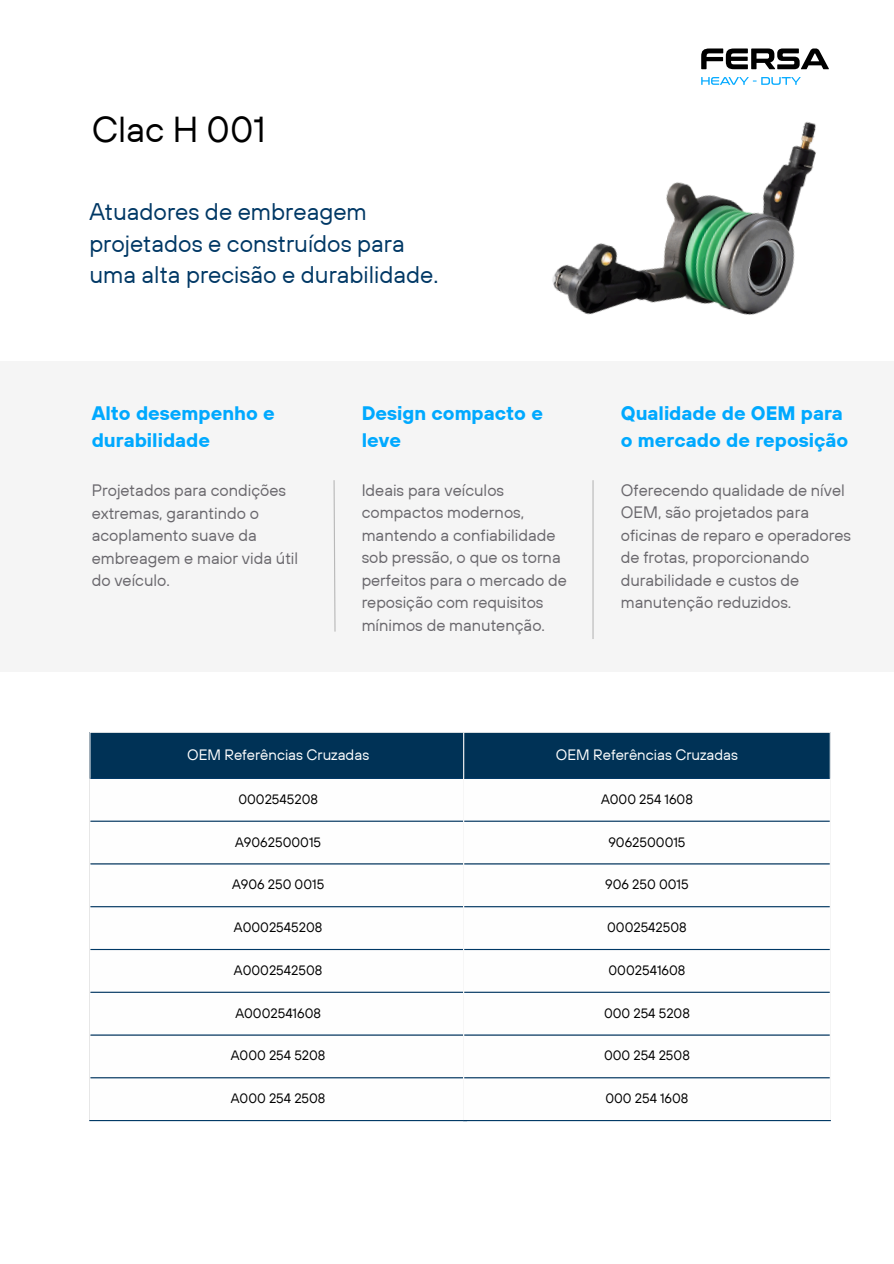
<style>
.page{position:relative;width:894px;height:1264px;background:#fff}
.page>*{position:absolute;margin:0;border:0;box-sizing:border-box;transform-origin:0 0}
.t1{font:36px "TT Hoves";color:#000}
.t2{font:24px/31.5px "TT Hoves";color:#003865}
.t3{font:700 19.5px/27px "TT Hoves";color:#00a9ff}
.t4{font:16.5px/22.5px "TT Hoves";color:#6a686d}
.t5{font:15px "TT Hoves";color:#fefefe}
.t6{font:13.5px "TT Hoves";color:#000}
</style>
<div class="page">
<div style="left:0;top:361px;width:893px;height:310px;background:#f5f5f5"></div>
<svg style="left:333px;top:480px;width:3px;height:152px"></svg>
<hr style="left:592px;top:480px;width:1px;height:159px;background:#b8b8b8">
<img style="left:552px;top:48px;width:277px;height:267px">
<div style="left:90px;top:732px;width:376px;height:46px;background:#003256"></div>
<svg style="left:90px;top:821px;width:373px;height:258px"></svg>
<hr style="left:90px;top:777px;width:376px;height:2px;background:#003865">
<hr style="left:90px;top:820px;width:376px;height:1px;background:#003865">
<hr style="left:90px;top:863px;width:376px;height:1px;background:#003865">
<hr style="left:90px;top:906px;width:376px;height:1px;background:#003865">
<hr style="left:90px;top:948px;width:376px;height:2px;background:#003865">
<hr style="left:90px;top:991px;width:376px;height:1px;background:#003865">
<hr style="left:90px;top:1034px;width:376px;height:1px;background:#003865">
<hr style="left:90px;top:1077px;width:376px;height:1px;background:#003865">
<hr style="left:89px;top:1119px;width:378px;height:2px;background:#003865">
<div style="left:463px;top:732px;width:367px;height:46px;background:#003256"></div>
<svg style="left:464px;top:821px;width:365px;height:258px"></svg>
<hr style="left:463px;top:732px;width:1px;height:387px;background:#fefefe">
<hr style="left:829px;top:732px;width:1px;height:387px;background:#fefefe">
<hr style="left:464px;top:777px;width:365px;height:2px;background:#003865">
<hr style="left:464px;top:820px;width:365px;height:1px;background:#003865">
<hr style="left:464px;top:863px;width:365px;height:1px;background:#003865">
<hr style="left:464px;top:906px;width:365px;height:1px;background:#003865">
<hr style="left:464px;top:948px;width:365px;height:2px;background:#003865">
<hr style="left:464px;top:991px;width:365px;height:1px;background:#003865">
<hr style="left:464px;top:1034px;width:365px;height:1px;background:#003865">
<hr style="left:464px;top:1077px;width:365px;height:1px;background:#003865">
<hr style="left:463px;top:1119px;width:367px;height:2px;background:#003865">
<p class="t1" style="left:92px;top:106px;width:175px">Clac H 001</p>
<p class="t2" style="left:89px;top:195px;width:350px">Atuadores de embreagem projetados e construídos para uma alta precisão e durabilidade.</p>
<h1 class="t3" style="left:92px;top:399px;width:184px">Alto desempenho e durabilidade</h1>
<p class="t4" style="left:92px;top:479px;width:208px">Projetados para condições extremas, garantindo o acoplamento suave da embreagem e maior vida útil do veículo.</p>
<h3 class="t3" style="left:361px;top:399px;width:183px">Design compacto e leve</h3>
<h2 class="t4" style="left:361px;top:478px;width:207px">Ideais para veículos compactos modernos, mantendo a confiabilidade sob pressão, o que os torna perfeitos para o mercado de reposição com requisitos mínimos de manutenção.</h2>
<h3 class="t3" style="left:620px;top:399px;width:229px">Qualidade de OEM para o mercado de reposição</h3>
<h3 class="t4" style="left:620px;top:478px;width:232px">Oferecendo qualidade de nível<br>OEM, são projetados para oficinas de reparo e operadores de frotas, proporcionando durabilidade e custos de manutenção reduzidos.</h3>
<p class="t5" style="left:187px;top:744px;width:184px">OEM Referências Cruzadas</p>
<p class="t6" style="left:238px;top:790px;width:81px">0002545208</p>
<p class="t6" style="left:235px;top:833px;width:87px">A9062500015</p>
<p class="t6" style="left:232px;top:875px;width:94px">A906 250 0015</p>
<p class="t6" style="left:234px;top:918px;width:90px">A0002545208</p>
<p class="t6" style="left:234px;top:961px;width:90px">A0002542508</p>
<p class="t6" style="left:235px;top:1004px;width:87px">A0002541608</p>
<p class="t6" style="left:231px;top:1046px;width:96px">A000 254 5208</p>
<p class="t6" style="left:231px;top:1089px;width:96px">A000 254 2508</p>
<p class="t5" style="left:555px;top:744px;width:184px">OEM Referências Cruzadas</p>
<p class="t6" style="left:601px;top:790px;width:93px">A000 254 1608</p>
<p class="t6" style="left:608px;top:833px;width:79px">9062500015</p>
<p class="t6" style="left:605px;top:875px;width:85px">906 250 0015</p>
<p class="t6" style="left:607px;top:918px;width:81px">0002542508</p>
<p class="t6" style="left:608px;top:961px;width:78px">0002541608</p>
<p class="t6" style="left:604px;top:1004px;width:87px">000 254 5208</p>
<p class="t6" style="left:604px;top:1046px;width:87px">000 254 2508</p>
<p class="t6" style="left:605px;top:1089px;width:85px">000 254 1608</p>
</div>
